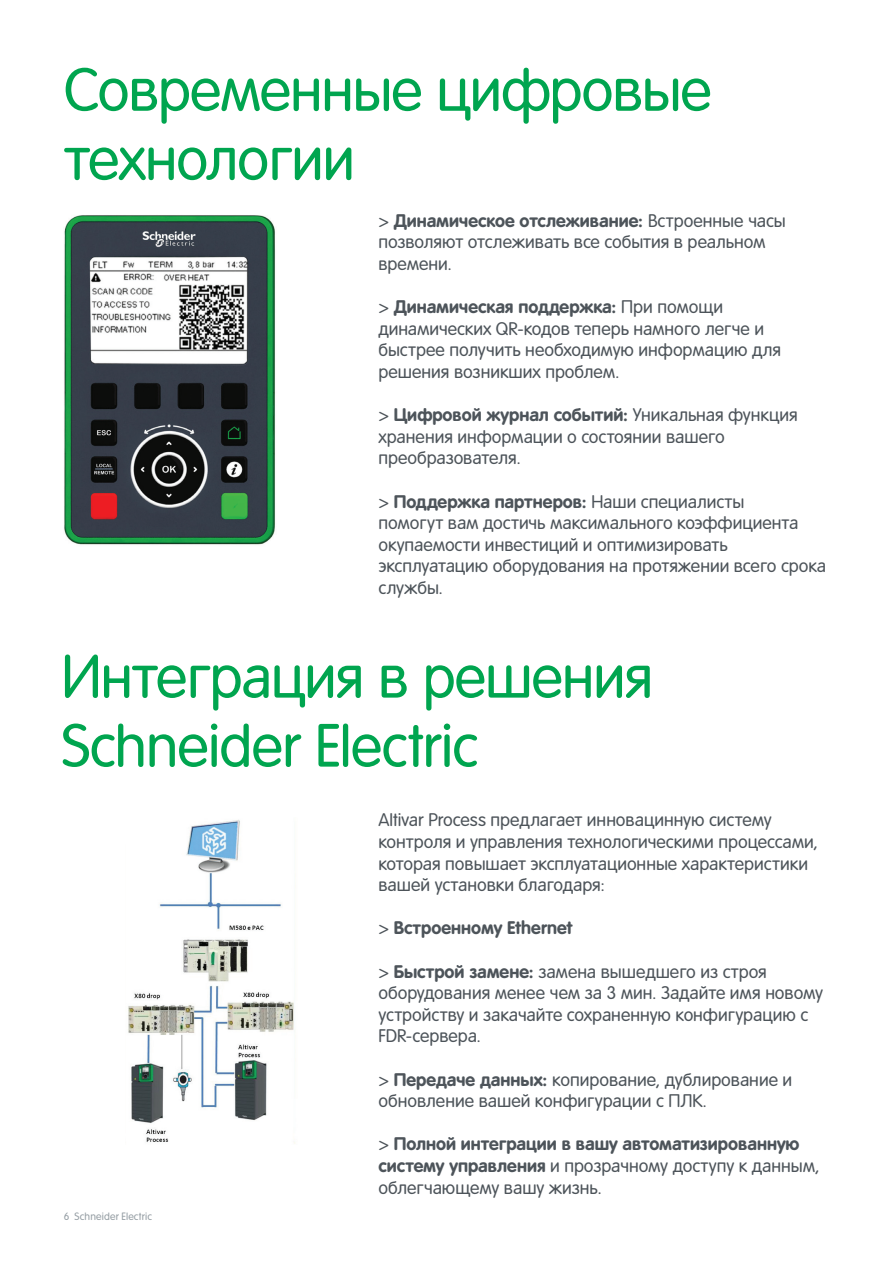
<style>
.page{position:relative;width:893px;height:1263px;background:#fff}
.page>*{position:absolute;margin:0;border:0;box-sizing:border-box;transform-origin:0 0}
.t1{font:60px/69px "Rotonda";letter-spacing:-.02em;color:#00a54f}
.t2{font:18px/21.6px "Rotonda";color:#4d545a}
.t3{font:700 18px/21.6px "Rotonda";color:#4d545a}
.t4{font:10.5px "Rotonda";letter-spacing:.015em;color:#959ea4}
.s1{font-weight:700}
.s2{font-weight:400}
</style>
<div class="page">
<img style="left:64px;top:215px;width:211px;height:330px">
<img style="left:128px;top:820px;width:167px;height:324px">
<h1 class="t1" style="left:64px;top:56px;width:649px">Современные цифровые технологии</h1>
<p class="t2" style="left:378px;top:210px;width:409px">&gt; <span class="s1">Динамическое отслеживание:</span> Встроенные часы позволяют отслеживать все события в реальном времени.</p>
<p class="t2" style="left:378px;top:296px;width:404px">&gt; <span class="s1">Динамическая поддержка:</span> При помощи динамических QR-кодов теперь намного легче и быстрее получить необходимую информацию для решения возникших проблем.</p>
<p class="t2" style="left:378px;top:404px;width:421px">&gt; <span class="s1">Цифровой журнал событий:</span> Уникальная функция хранения информации о состоянии вашего преобразователя.</p>
<p class="t2" style="left:378px;top:490px;width:449px">&gt; <span class="s1">Поддержка партнеров:</span> Наши специалисты<br>помогут вам достичь максимального коэффициента окупаемости инвестиций и оптимизировать эксплуатацию оборудования на протяжении всего срока службы.</p>
<h1 class="t1" style="left:61px;top:642px;width:593px">Интеграция в решения<br>Schneider Electric</h1>
<p class="t4" style="left:64px;top:1210px;width:90px">6 Schneider Electric</p>
<p class="t2" style="left:378px;top:809px;width:441px">Altivar Process предлагает инновацинную систему контроля и управления технологическими процессами, которая повышает эксплуатационные характеристики вашей установки благодаря:</p>
<p class="t3" style="left:378px;top:917px;width:195px"><span class="s2">&gt;</span> Встроенному Ethernet</p>
<p class="t2" style="left:378px;top:960px;width:446px">&gt; <span class="s1">Быстрой замене:</span> замена вышедшего из строя оборудования менее чем за 3 мин. Задайте имя новому устройству и закачайте сохраненную конфигурацию с FDR-сервера.</p>
<p class="t2" style="left:378px;top:1068px;width:415px">&gt; <span class="s1">Передаче данных:</span> копирование, дублирование и обновление вашей конфигурации с ПЛК.</p>
<p class="t3" style="left:378px;top:1133px;width:443px"><span class="s2">&gt;</span> Полной интеграции в вашу автоматизированную систему управления <span class="s2">и прозрачному доступу к данным, облегчающему вашу жизнь.</span></p>
</div>
